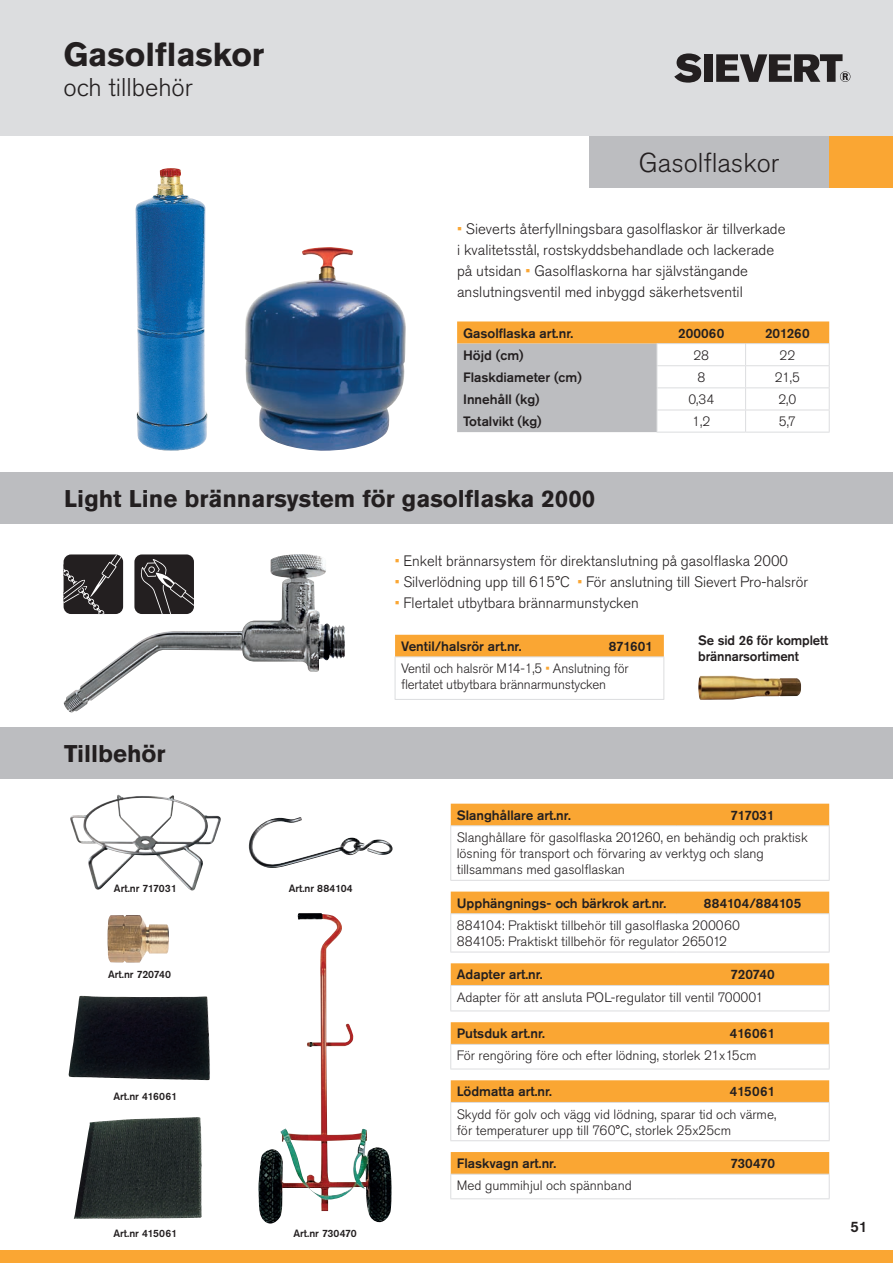
<style>
.page{position:relative;width:893px;height:1263px;background:#fff}
.page>*{position:absolute;margin:0;border:0;box-sizing:border-box;transform-origin:0 0}
.t1{font:700 33px "Akzidenz Grotesk Std";color:#231f20}
.rubrik{font:300 27px "Akzidenz Grotesk Std";color:#231f20}
.t2{font:300 25.5px "Akzidenz Grotesk Std";color:#231f20}
.t3{font:700 24px "Akzidenz Grotesk Std";color:#231f20}
.t4{font:300 15px/21px "Akzidenz Grotesk Std";color:#231f20}
.t5{font:500 15px "Akzidenz Grotesk Std";color:#231f20}
.t6{font:300 13.5px/16.2px "Akzidenz Grotesk Std";color:#231f20}
.t7{font:500 13.5px/16.2px "Akzidenz Grotesk Std";color:#231f20}
.t8{font:500 13.5px "Akzidenz Grotesk Std";letter-spacing:.02em;color:#231f20}
.t9{font:500 10.5px "Akzidenz Grotesk Std";color:#231f20}
.s1{color:#faa633}
</style>
<div class="page">
<div style="left:0;top:0;width:893px;height:136px;background:#dcdddf"></div>
<svg style="left:674px;top:53px;width:27px;height:30px"></svg>
<div style="left:704px;top:54px;width:9px;height:28px;background:#231f20"></div>
<svg style="left:716px;top:54px;width:134px;height:28px"></svg>
<div style="left:0;top:472px;width:893px;height:51px;background:#bcbdc0"></div>
<img style="left:74px;top:1117px;width:128px;height:102px">
<div style="left:451px;top:891px;width:378px;height:22px;background:#faa633"></div>
<hr style="left:450px;top:914px;width:1px;height:38px;background:#dcdddf">
<hr style="left:450px;top:913px;width:226px;height:1px;background:#dcdddf">
<hr style="left:450px;top:952px;width:226px;height:1px;background:#dcdddf">
<hr style="left:676px;top:952px;width:154px;height:1px;background:#dcdddf">
<hr style="left:676px;top:913px;width:154px;height:1px;background:#dcdddf">
<hr style="left:829px;top:914px;width:1px;height:38px;background:#dcdddf">
<div style="left:451px;top:804px;width:378px;height:21px;background:#faa633"></div>
<hr style="left:450px;top:826px;width:1px;height:54px;background:#dcdddf">
<hr style="left:450px;top:825px;width:226px;height:1px;background:#dcdddf">
<hr style="left:450px;top:880px;width:226px;height:1px;background:#dcdddf">
<hr style="left:676px;top:880px;width:154px;height:1px;background:#dcdddf">
<hr style="left:676px;top:825px;width:154px;height:1px;background:#dcdddf">
<hr style="left:829px;top:826px;width:1px;height:54px;background:#dcdddf">
<img style="left:108px;top:915px;width:61px;height:47px">
<img style="left:258px;top:913px;width:134px;height:310px">
<hr style="left:450px;top:1198px;width:226px;height:1px;background:#dcdddf">
<hr style="left:676px;top:1198px;width:154px;height:1px;background:#dcdddf">
<svg style="left:450px;top:1152px;width:380px;height:46px"></svg>
<svg style="left:451px;top:1080px;width:378px;height:22px;background:#f9a736"></svg>
<hr style="left:450px;top:1103px;width:1px;height:37px;background:#dcdddf">
<hr style="left:450px;top:1102px;width:226px;height:1px;background:#dcdddf">
<hr style="left:450px;top:1140px;width:226px;height:1px;background:#dcdddf">
<hr style="left:676px;top:1140px;width:154px;height:1px;background:#dcdddf">
<hr style="left:676px;top:1102px;width:154px;height:1px;background:#dcdddf">
<hr style="left:829px;top:1103px;width:1px;height:37px;background:#dcdddf">
<hr style="left:450px;top:1069px;width:226px;height:1px;background:#dcdddf">
<hr style="left:676px;top:1069px;width:154px;height:1px;background:#dcdddf">
<svg style="left:450px;top:1022px;width:380px;height:47px"></svg>
<img style="left:69px;top:996px;width:141px;height:84px">
<img style="left:135px;top:168px;width:72px;height:283px">
<svg style="left:457px;top:321px;width:373px;height:111px"></svg>
<hr style="left:657px;top:365px;width:89px;height:1px;background:#dcdddf">
<hr style="left:746px;top:365px;width:84px;height:1px;background:#dcdddf">
<hr style="left:657px;top:387px;width:89px;height:1px;background:#dcdddf">
<hr style="left:746px;top:387px;width:84px;height:1px;background:#dcdddf">
<hr style="left:657px;top:410px;width:89px;height:1px;background:#dcdddf">
<hr style="left:746px;top:410px;width:84px;height:1px;background:#dcdddf">
<hr style="left:657px;top:432px;width:89px;height:1px;background:#dcdddf">
<hr style="left:746px;top:432px;width:84px;height:1px;background:#dcdddf">
<hr style="left:450px;top:1010px;width:226px;height:1px;background:#dcdddf">
<hr style="left:676px;top:1010px;width:154px;height:1px;background:#dcdddf">
<svg style="left:450px;top:963px;width:380px;height:47px"></svg>
<div style="left:395px;top:635px;width:269px;height:21px;background:#faa633"></div>
<hr style="left:395px;top:656px;width:203px;height:1px;background:#dcdddf">
<hr style="left:395px;top:657px;width:1px;height:42px;background:#dcdddf">
<hr style="left:598px;top:656px;width:66px;height:1px;background:#dcdddf">
<hr style="left:663px;top:657px;width:1px;height:42px;background:#dcdddf">
<hr style="left:395px;top:699px;width:203px;height:1px;background:#dcdddf">
<hr style="left:598px;top:699px;width:66px;height:1px;background:#dcdddf">
<div style="left:0;top:727px;width:893px;height:51px;background:#bcbdc0"></div>
<img style="left:245px;top:247px;width:161px;height:204px">
<img style="left:698px;top:676px;width:103px;height:24px">
<img style="left:64px;top:554px;width:281px;height:159px">
<div style="left:64px;top:554px;width:59px;height:60px;background:#231f20;border-radius:7px"></div>
<svg style="left:64px;top:554px;width:57px;height:60px"></svg>
<div style="left:134px;top:554px;width:60px;height:60px;background:#231f20;border-radius:7px"></div>
<svg style="left:138px;top:559px;width:56px;height:55px"></svg>
<div style="left:589px;top:136px;width:240px;height:51px;background:#bcbdc0"></div>
<div style="left:829px;top:136px;width:64px;height:51px;background:#faa633"></div>
<div style="left:0;top:1250px;width:893px;height:13px;background:#faa633"></div>
<img style="left:249px;top:817px;width:143px;height:51px">
<img style="left:70px;top:794px;width:151px;height:96px">
<p class="t1" style="left:64px;top:36px;width:202px">Gasolflaskor</p>
<p class="t2" style="left:64px;top:73px;width:131px">och tillbehör</p>
<p class="rubrik" style="left:639px;top:147px;width:142px">Gasolflaskor</p>
<p class="t4" style="left:457px;top:219px;width:330px"><span class="s1">•</span> Sieverts återfyllningsbara gasolflaskor är tillverkade i kvalitetsstål, rostskyddsbehandlade och lackerade på utsidan <span class="s1">•</span> Gasolflaskorna har självstängande anslutningsventil med inbyggd säkerhetsventil</p>
<p class="t7" style="left:463px;top:324px;width:112px">Gasolflaska art.nr.</p>
<p class="t7" style="left:678px;top:324px;width:48px">200060</p>
<p class="t7" style="left:765px;top:324px;width:46px">201260</p>
<p class="t7" style="left:463px;top:347px;width:62px">Höjd (cm)</p>
<p class="t6" style="left:693px;top:347px;width:17px">28</p>
<p class="t6" style="left:779px;top:347px;width:17px">22</p>
<p class="t7" style="left:463px;top:369px;width:120px">Flaskdiameter (cm)</p>
<p class="t6" style="left:697px;top:369px;width:9px">8</p>
<p class="t6" style="left:775px;top:369px;width:27px">21,5</p>
<p class="t7" style="left:463px;top:391px;width:78px">Innehåll (kg)</p>
<p class="t6" style="left:688px;top:391px;width:27px">0,34</p>
<p class="t6" style="left:778px;top:391px;width:19px">2,0</p>
<p class="t7" style="left:463px;top:413px;width:80px">Totalvikt (kg)</p>
<p class="t6" style="left:692px;top:414px;width:19px">1,2</p>
<p class="t6" style="left:779px;top:414px;width:19px">5,7</p>
<p class="t3" style="left:64px;top:484px;width:532px">Light Line brännarsystem för gasolflaska 2000</p>
<p class="t4" style="left:395px;top:550px;width:395px"><span class="s1">•</span> Enkelt brännarsystem för direktanslutning på gasolflaska 2000</p>
<p class="t4" style="left:395px;top:571px;width:415px"><span class="s1">•</span> Silverlödning upp till 615°C <span class="s1">•</span> För anslutning till Sievert Pro-halsrör</p>
<p class="t4" style="left:395px;top:592px;width:246px"><span class="s1">•</span> Flertalet utbytbara brännarmunstycken</p>
<p class="t3" style="left:64px;top:739px;width:103px">Tillbehör</p>
<p class="t9" style="left:114px;top:881px;width:64px">Art.nr 717031</p>
<p class="t9" style="left:289px;top:881px;width:66px">Art.nr 884104</p>
<p class="t9" style="left:108px;top:967px;width:64px">Art.nr 720740</p>
<p class="t9" style="left:113px;top:1090px;width:65px">Art.nr 416061</p>
<p class="t9" style="left:113px;top:1227px;width:66px">Art.nr 415061</p>
<p class="t9" style="left:293px;top:1227px;width:65px">Art.nr 730470</p>
<p class="t7" style="left:401px;top:638px;width:122px">Ventil/halsrör art.nr.</p>
<p class="t7" style="left:609px;top:638px;width:46px">871601</p>
<p class="t6" style="left:401px;top:660px;width:229px">Ventil och halsrör M14-1,5 <span class="s1">•</span> Anslutning för flertatet utbytbara brännarmunstycken</p>
<p class="t7" style="left:698px;top:632px;width:131px">Se sid 26 för komplett brännarsortiment</p>
<p class="t7" style="left:457px;top:807px;width:116px">Slanghållare art.nr.</p>
<p class="t7" style="left:731px;top:807px;width:46px">717031</p>
<p class="t6" style="left:457px;top:829px;width:353px">Slanghållare för gasolflaska 201260, en behändig och praktisk lösning för transport och förvaring av verktyg och slang tillsammans med gasolflaskan</p>
<p class="t7" style="left:457px;top:895px;width:211px">Upphängnings- och bärkrok art.nr.</p>
<p class="t8" style="left:704px;top:895px;width:99px">884104/884105</p>
<p class="t6" style="left:457px;top:917px;width:285px">884104: Praktiskt tillbehör till gasolflaska 200060</p>
<p class="t6" style="left:457px;top:933px;width:272px">884105: Praktiskt tillbehör för regulator 265012</p>
<p class="t7" style="left:457px;top:966px;width:88px">Adapter art.nr.</p>
<p class="t7" style="left:731px;top:966px;width:46px">720740</p>
<p class="t6" style="left:457px;top:989px;width:308px">Adapter för att ansluta POL-regulator till ventil 700001</p>
<p class="t7" style="left:457px;top:1025px;width:90px">Putsduk art.nr.</p>
<p class="t7" style="left:730px;top:1025px;width:47px">416061</p>
<p class="t6" style="left:457px;top:1048px;width:301px">För rengöring före och efter lödning, storlek 21x15cm</p>
<p class="t7" style="left:457px;top:1083px;width:97px">Lödmatta art.nr.</p>
<p class="t7" style="left:730px;top:1083px;width:47px">415061</p>
<p class="t6" style="left:457px;top:1106px;width:321px">Skydd för golv och vägg vid lödning, sparar tid och värme, för temperaturer upp till 760°C, storlek 25x25cm</p>
<p class="t7" style="left:457px;top:1155px;width:101px">Flaskvagn art.nr.</p>
<p class="t7" style="left:730px;top:1155px;width:46px">730470</p>
<p class="t6" style="left:457px;top:1178px;width:177px">Med gummihjul och spännband</p>
<p class="t5" style="left:850px;top:1217px;width:19px">51</p>
</div>
